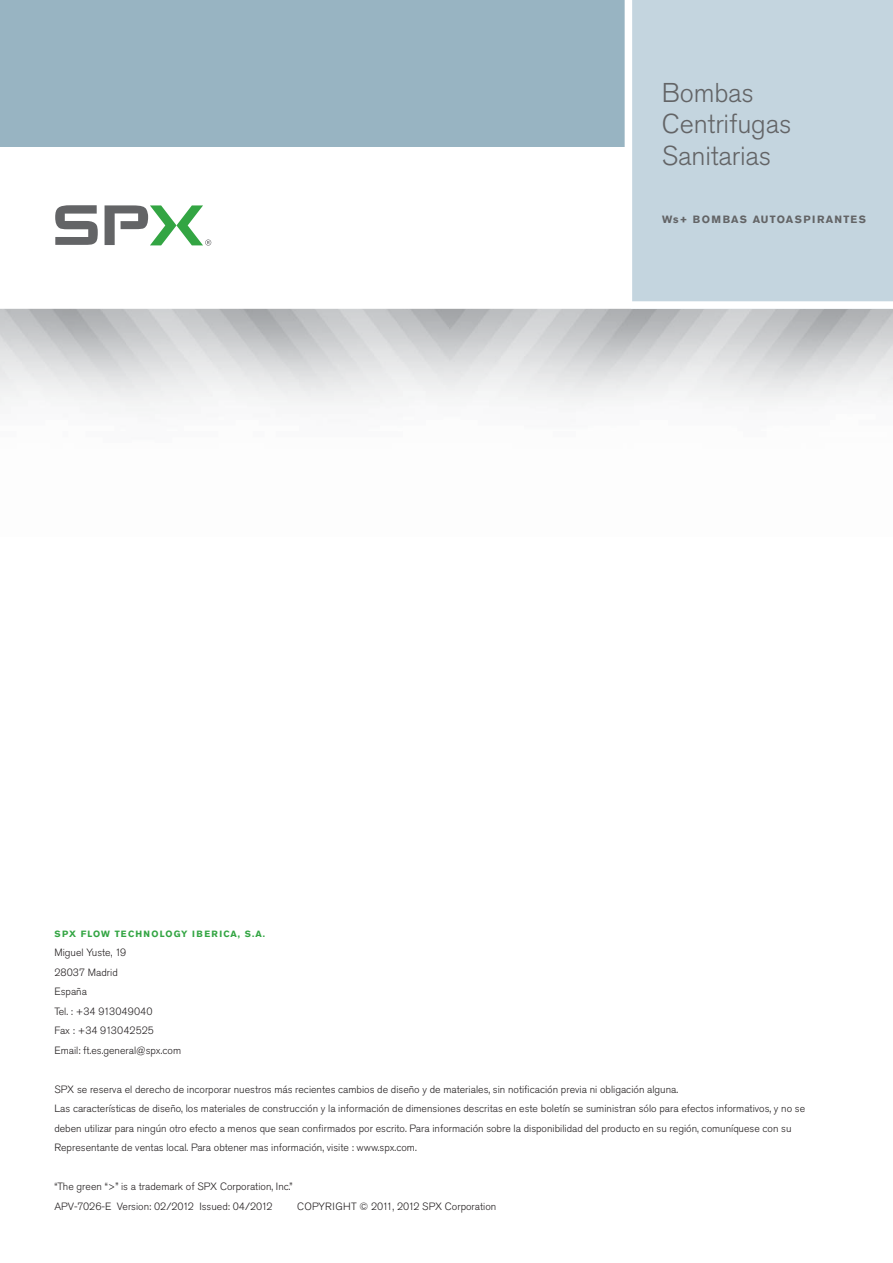
<style>
.page{position:relative;width:893px;height:1263px;background:#fff}
.page>*{position:absolute;margin:0;border:0;box-sizing:border-box;transform-origin:0 0}
.t1{font:300 27px/31.5px "Akzidenz Grotesk Pro";letter-spacing:-.005em;color:#636466}
.t2{font:300 10.5px/19.5px "Akzidenz Grotesk Pro";color:#231f20}
.t3{font:700 10.5px "Akzidenz Grotesk Pro";letter-spacing:.12em;color:#636466}
.t4{font:700 9px "Akzidenz Grotesk Pro";letter-spacing:.12em;color:#33a543}
</style>
<div class="page">
<svg style="left:55px;top:205px;width:43px;height:40px"></svg>
<svg style="left:105px;top:205px;width:106px;height:41px"></svg>
<div style="left:0;top:0;width:630px;height:147px;background:#98b4c2"></div>
<div style="left:631px;top:0;width:262px;height:308px;background:#c4d5df"></div>
<div style="left:0;top:301px;width:893px;height:8px;background:#fff"></div>
<div style="left:625px;top:0;width:7px;height:306px;background:#fff"></div>
<h1 class="t1" style="left:662px;top:80px;width:131px">Bombas<br>Centrifugas<br>Sanitarias</h1>
<p class="t3" style="left:662px;top:215px;width:206px">Ws+ BOMBAS AUTOASPIRANTES</p>
<p class="t4" style="left:54px;top:930px;width:212px">SPX FLOW TECHNOLOGY IBERICA, S.A.</p>
<p class="t2" style="left:54px;top:944px;width:128px">Miguel Yuste, 19<br>28037 Madrid<br>España<br>Tel. : +34 913049040<br>Fax : +34 913042525<br>Email: ft.es.general@spx.com</p>
<p class="t2" style="left:54px;top:1081px;width:752px">SPX se reserva el derecho de incorporar nuestros más recientes cambios de diseño y de materiales, sin notificación previa ni obligación alguna.<br>Las características de diseño, los materiales de construcción y la información de dimensiones descritas en este boletín se suministran sólo para efectos informativos, y no se deben utilizar para ningún otro efecto a menos que sean confirmados por escrito. Para información sobre la disponibilidad del producto en su región, comuníquese con su Representante de ventas local. Para obtener mas información, visite : www.spx.com.</p>
<p class="t2" style="left:54px;top:1178px;width:240px">“The green “&gt;” is a trademark of SPX Corporation, Inc.”<br>APV-7026-E Version: 02/2012 Issued: 04/2012</p>
<p class="t2" style="left:297px;top:1198px;width:201px">COPYRIGHT © 2011, 2012 SPX Corporation</p>
</div>
